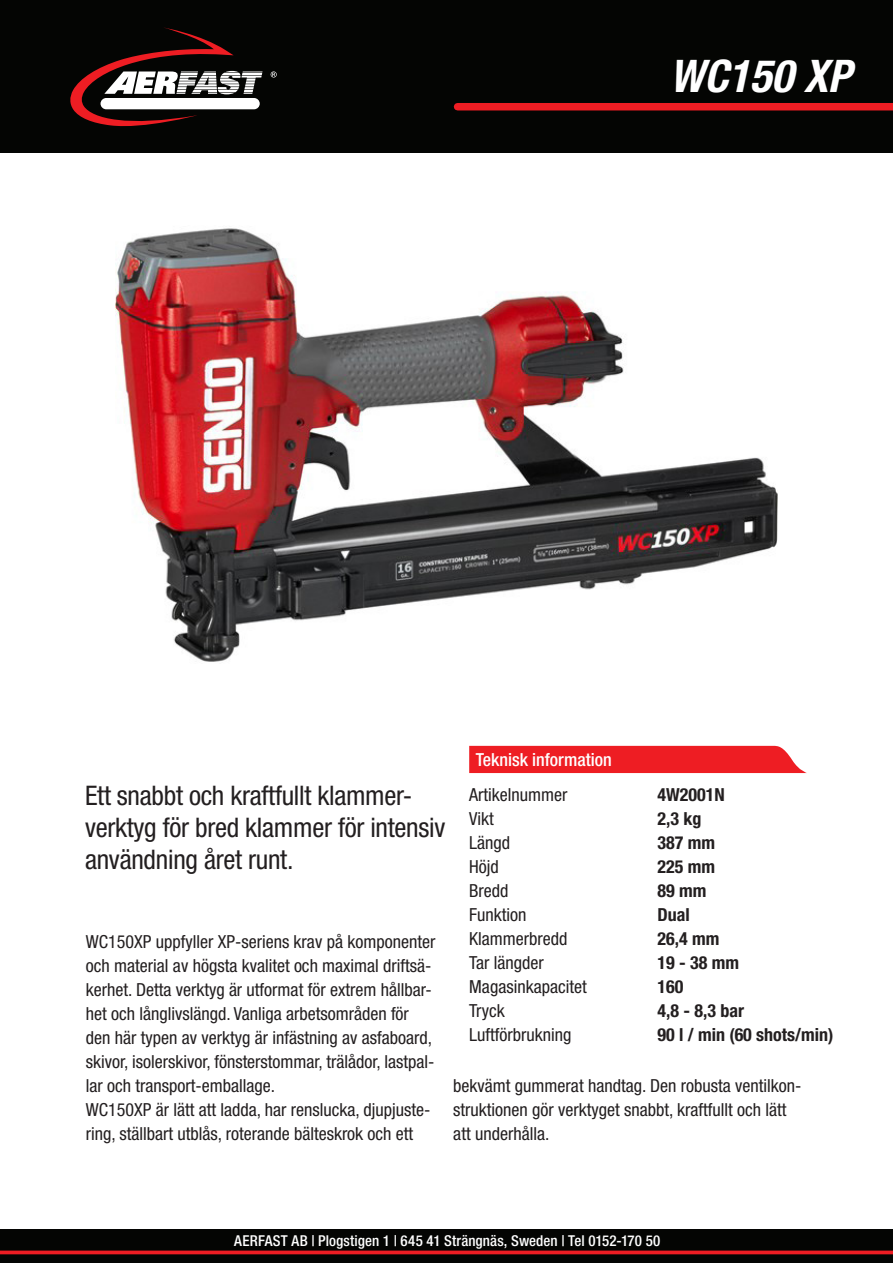
<style>
.page{position:relative;width:893px;height:1263px;background:#fff}
.page>*{position:absolute;margin:0;border:0;box-sizing:border-box;transform-origin:0 0}
.t1{font:italic 700 condensed 45px "Helvetica Neue";color:#fff}
.t2{font:condensed 27px/32.4px "Helvetica Neue";letter-spacing:-.01em;color:#231f20}
.t3{font:condensed 18px/24px "Helvetica Neue";color:#231f20}
.t4{font:700 condensed 18px "Helvetica Neue";color:#231f20}
.TechInfoHeader{font:500 condensed 18px "Helvetica Neue";color:#fff}
.t5{font:500 condensed 15px "Helvetica Neue";letter-spacing:.005em;color:#fff}
</style>
<div class="page">
<div style="left:0;top:1229px;width:893px;height:34px;background:#040503"></div>
<div style="left:0;top:0;width:893px;height:153px;background:#040503"></div>
<svg style="left:70px;top:27px;width:193px;height:100px"></svg>
<div style="left:101px;top:98px;width:159px;height:11px;background:#fff;border-radius:6px"></div>
<svg style="left:271px;top:71px;width:6px;height:7px"></svg>
<div style="left:458px;top:103px;width:435px;height:7px;background:#ee1d23"></div>
<svg style="left:0;top:1250px;width:893px;height:4px;background:#cb191e"></svg>
<img style="left:115px;top:228px;width:662px;height:434px">
<div style="left:469px;top:746px;width:338px;height:27px;background:#ee1d23"></div>
<h1 class="t1" style="left:670px;top:49px;width:183px">WC150 XP</h1>
<p class="t2" style="left:85px;top:779px;width:362px">Ett snabbt och kraftfullt klammer&shy;verktyg för bred klammer för intensiv användning året runt.</p>
<p class="t3" style="left:86px;top:929px;width:351px">WC150XP uppfyller XP-seriens krav på komponenter och material av högsta kvalitet och maximal driftsä&shy;kerhet. Detta verktyg är utformat för extrem hållbar&shy;het och långlivslängd. Vanliga arbetsområden för den här typen av verktyg är infästning av asfaboard, skivor, isolerskivor, fönsterstommar, trälådor, lastpal&shy;lar och transport-emballage.</p>
<p class="t3" style="left:86px;top:1097px;width:346px">WC150XP är lätt att ladda, har renslucka, djupjuste&shy;ring, ställbart utblås, roterande bälteskrok och ett</p>
<p class="TechInfoHeader" style="left:476px;top:748px;width:138px">Teknisk information</p>
<p class="t3" style="left:469px;top:782px;width:100px">Artikelnummer</p>
<p class="t4" style="left:657px;top:783px;width:69px">4W2001N</p>
<p class="t3" style="left:469px;top:806px;width:26px">Vikt</p>
<p class="t4" style="left:657px;top:807px;width:45px">2,3 kg</p>
<p class="t3" style="left:469px;top:830px;width:42px">Längd</p>
<p class="t4" style="left:657px;top:831px;width:59px">387 mm</p>
<p class="t3" style="left:469px;top:854px;width:31px">Höjd</p>
<p class="t4" style="left:657px;top:855px;width:59px">225 mm</p>
<p class="t3" style="left:469px;top:878px;width:41px">Bredd</p>
<p class="t4" style="left:657px;top:879px;width:50px">89 mm</p>
<p class="t3" style="left:469px;top:902px;width:59px">Funktion</p>
<p class="t4" style="left:657px;top:903px;width:34px">Dual</p>
<p class="t3" style="left:469px;top:926px;width:100px">Klammerbredd</p>
<p class="t4" style="left:657px;top:927px;width:63px">26,4 mm</p>
<p class="t3" style="left:469px;top:950px;width:76px">Tar längder</p>
<p class="t4" style="left:657px;top:951px;width:83px">19 - 38 mm</p>
<p class="t3" style="left:469px;top:974px;width:119px">Magasinkapacitet</p>
<p class="t4" style="left:657px;top:975px;width:27px">160</p>
<p class="t3" style="left:469px;top:998px;width:37px">Tryck</p>
<p class="t4" style="left:657px;top:999px;width:88px">4,8 - 8,3 bar</p>
<p class="t3" style="left:469px;top:1022px;width:104px">Luftförbrukning</p>
<p class="t4" style="left:657px;top:1023px;width:177px">90 l / min (60 shots/min)</p>
<p class="t3" style="left:453px;top:1073px;width:350px">bekvämt gummerat handtag. Den robusta ventilkon&shy;struktionen gör verktyget snabbt, kraftfullt och lätt att underhålla.</p>
<p class="t5" style="left:234px;top:1231px;width:428px">AERFAST AB | Plogstigen 1 | 645 41 Strängnäs, Sweden | Tel 0152-170 50</p>
</div>
